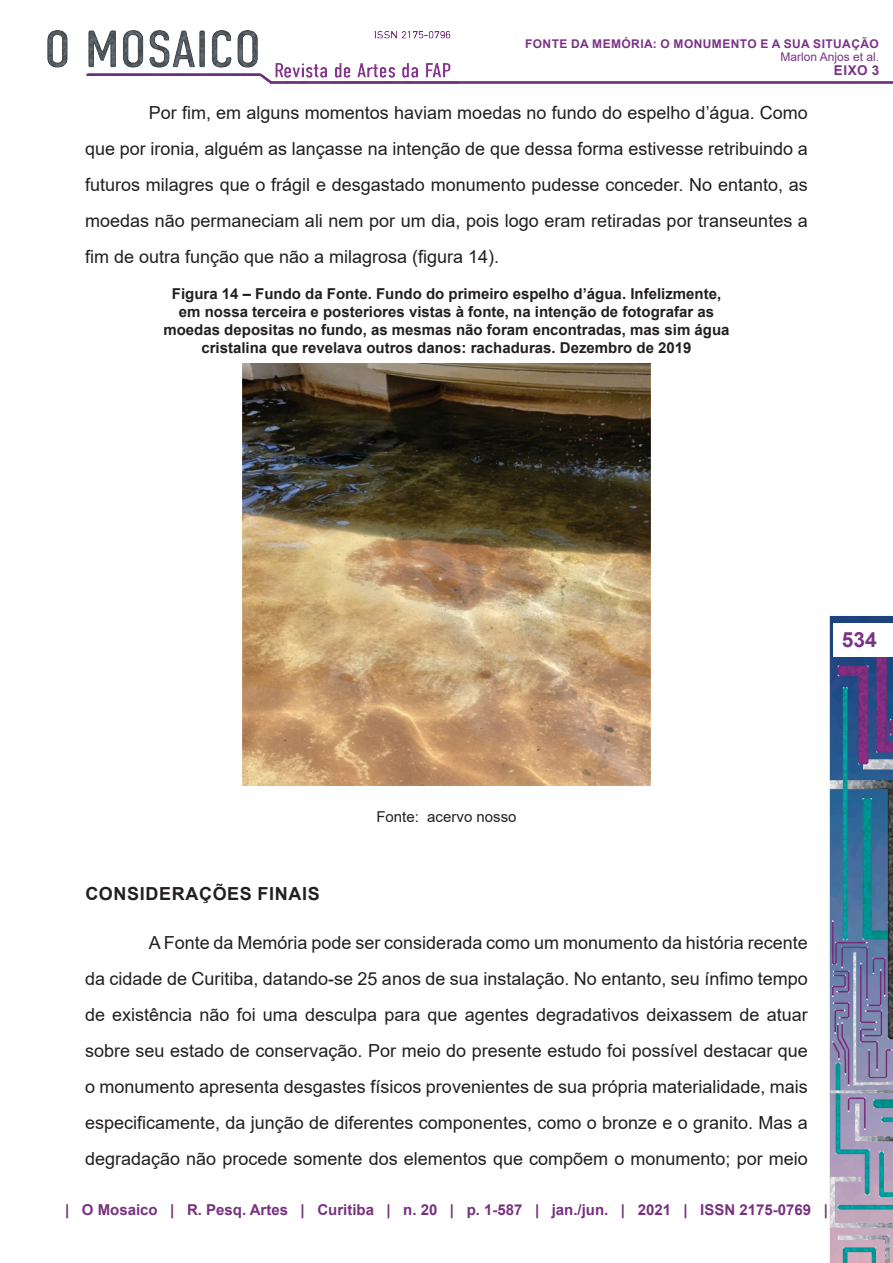
<style>
.page{position:relative;width:893px;height:1263px;background:#fff}
.page>*{position:absolute;margin:0;border:0;box-sizing:border-box;transform-origin:0 0}
.t1{font:700 21px "Arial";color:#7a3485}
.Corpo{font:18px/36px "Arial";color:#231f20;text-align:justify}
.Título_2{font:700 18px "Arial";letter-spacing:.035em;color:#231f20}
.figura{font:700 15px/18px "Arial";color:#231f20;text-align:center}
.t2{font:700 15px "Arial";color:#76327e}
.figura_-_Fonte{font:15px "Arial";color:#231f20}
.t3{font:700 13.5px "Arial";color:#7a3386}
.t4{font:700 12px "Arial";letter-spacing:.035em;color:#7a3386}
.t5{font:12px "Arial";color:#7a3386}
</style>
<div class="page">
<img style="left:47px;top:30px;width:846px;height:1233px">
<div style="left:833px;top:623px;width:60px;height:34px;background:#fff"></div>
<img style="left:243px;top:363px;width:407px;height:423px">
<p class="t4" style="left:525px;top:35px;width:355px">FONTE DA MEMÓRIA: O MONUMENTO E A SUA SITUAÇÃO</p>
<p class="t5" style="left:780px;top:49px;width:100px">Marlon Anjos et al.</p>
<p class="t3" style="left:834px;top:60px;width:47px">Eixo 3</p>
<p class="Corpo" style="left:85px;top:95px;width:724px;text-indent:64px">Por fim, em alguns momentos haviam moedas no fundo do espelho d’água. Como que por ironia, alguém as lançasse na intenção de que dessa forma estivesse retribuindo a futuros milagres que o frágil e desgastado monumento pudesse conceder. No entanto, as moedas não permaneciam ali nem por um dia, pois logo eram retiradas por transeuntes a fim de outra função que não a milagrosa (figura 14).</p>
<p class="figura" style="left:163px;top:285px;width:568px">Figura 14 – Fundo da Fonte. Fundo do primeiro espelho d’água. Infelizmente, em nossa terceira e posteriores vistas à fonte, na intenção de fotografar as moedas depositas no fundo, as mesmas não foram encontradas, mas sim água cristalina que revelava outros danos: rachaduras. Dezembro de 2019</p>
<p class="t1" style="left:842px;top:625px;width:37px">534</p>
<p class="figura_-_Fonte" style="left:376px;top:806px;width:142px">Fonte: acervo nosso</p>
<p class="Título_2" style="left:85px;top:881px;width:236px">CONSIDERAÇÕES FINAIS</p>
<p class="Corpo" style="left:85px;top:924px;width:724px;text-indent:64px">A Fonte da Memória pode ser considerada como um monumento da história recente da cidade de Curitiba, datando-se 25 anos de sua instalação. No entanto, seu ínfimo tempo de existência não foi uma desculpa para que agentes degradativos deixassem de atuar sobre seu estado de conservação. Por meio do presente estudo foi possível destacar que o monumento apresenta desgastes físicos provenientes de sua própria materialidade, mais especificamente, da junção de diferentes componentes, como o bronze e o granito. Mas a degradação não procede somente dos elementos que compõem o monumento; por meio</p>
<p class="t2" style="left:65px;top:1199px;width:764px">| O Mosaico | R. Pesq. Artes | Curitiba | n. 20 | p. 1-587 | jan./jun. | 2021 | ISSN 2175-0769 |</p>
</div>
